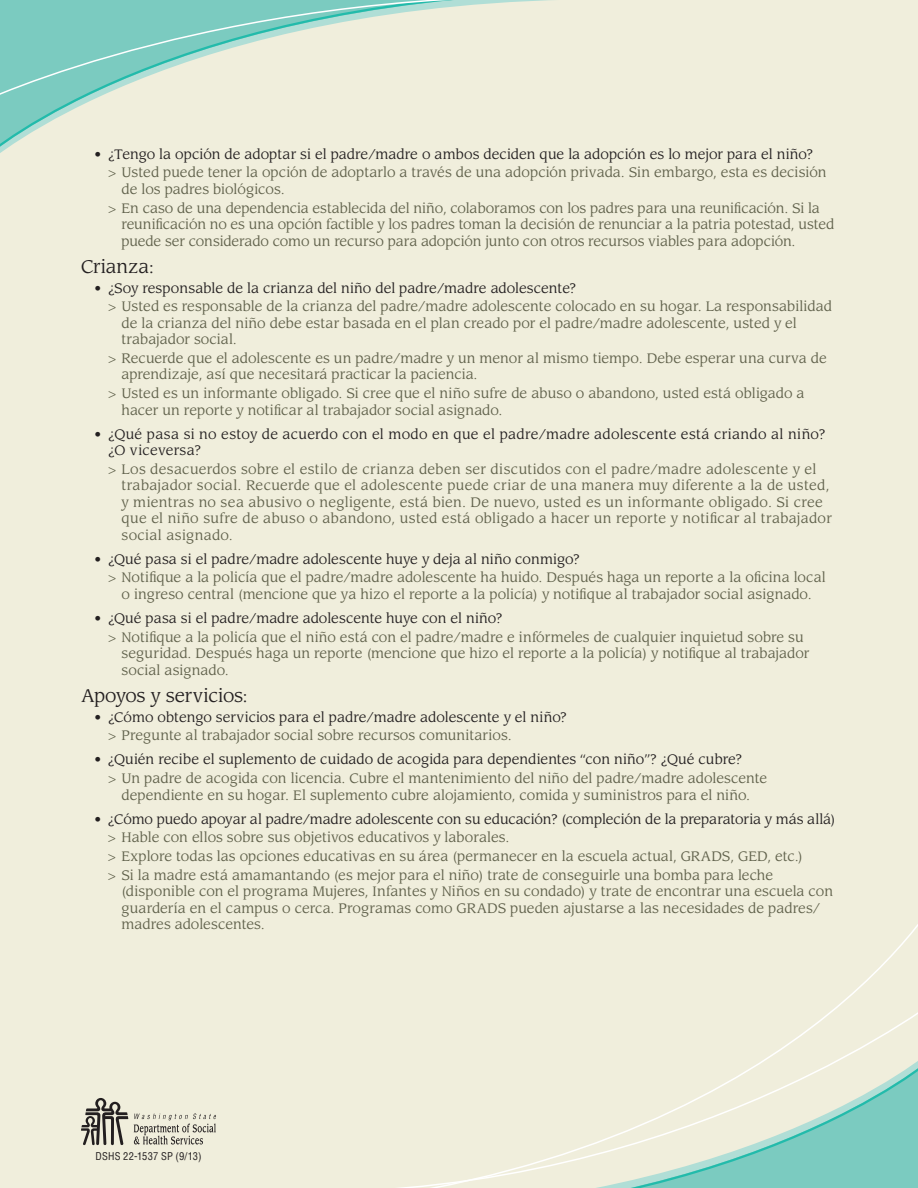
<style>
.page{position:relative;width:918px;height:1188px;background:#f0eedc}
.page>*{position:absolute;margin:0;border:0;box-sizing:border-box;transform-origin:0 0}
.t1{font:18px "Leawood Std";letter-spacing:-.01em;color:#231f20}
.t2{font:13.5px/16.5px "Leawood Std";letter-spacing:.005em;color:#60614b}
.t3{font:13.5px "Leawood Std";color:#231f20}
.t4{font:13.5px/16.5px "Leawood Std";letter-spacing:.02em;color:#231f20}
.t5{font:condensed 10.5px "Helvetica LT Std";letter-spacing:.02em;color:#231f20}
</style>
<div class="page">
<svg style="left:0;top:106px;width:80px;height:47px"></svg>
<svg style="left:0;top:0;width:552px;height:106px"></svg>
<svg style="left:398px;top:924px;width:520px;height:264px"></svg>
<svg style="left:134px;top:1113px;width:82px;height:32px"></svg>
<svg style="left:81px;top:1098px;width:47px;height:47px"></svg>
<p class="t3" style="left:94px;top:146px;width:720px">• ¿Tengo la opción de adoptar si el padre/madre o ambos deciden que la adopción es lo mejor para el niño?</p>
<p class="t2" style="left:122px;top:165px;width:707px;text-indent:-14px">&gt; Usted puede tener la opción de adoptarlo a través de una adopción privada. Sin embargo, esta es decisión de los padres biológicos.</p>
<p class="t2" style="left:121px;top:200px;width:714px;text-indent:-13px">&gt; En caso de una dependencia establecida del niño, colaboramos con los padres para una reunificación. Si la reunificación no es una opción factible y los padres toman la decisión de renunciar a la patria potestad, usted puede ser considerado como un recurso para adopción junto con otros recursos viables para adopción.</p>
<h4 class="t1" style="left:81px;top:256px;width:75px">Crianza:</h4>
<p class="t3" style="left:94px;top:280px;width:483px">• ¿Soy responsable de la crianza del niño del padre/madre adolescente?</p>
<p class="t2" style="left:122px;top:298px;width:712px;text-indent:-14px">&gt; Usted es responsable de la crianza del padre/madre adolescente colocado en su hogar. La responsabilidad de la crianza del niño debe estar basada en el plan creado por el padre/madre adolescente, usted y el trabajador social.</p>
<p class="t2" style="left:122px;top:350px;width:707px;text-indent:-14px">&gt; Recuerde que el adolescente es un padre/madre y un menor al mismo tiempo. Debe esperar una curva de aprendizaje, así que necesitará practicar la paciencia.</p>
<p class="t2" style="left:122px;top:385px;width:685px;text-indent:-14px">&gt; Usted es un informante obligado. Si cree que el niño sufre de abuso o abandono, usted está obligado a hacer un reporte y notificar al trabajador social asignado.</p>
<p class="t4" style="left:108px;top:426px;width:719px;text-indent:-13px">• ¿Qué pasa si no estoy de acuerdo con el modo en que el padre/madre adolescente está criando al niño? ¿O viceversa?</p>
<p class="t2" style="left:122px;top:461px;width:712px;text-indent:-14px">&gt; Los desacuerdos sobre el estilo de crianza deben ser discutidos con el padre/madre adolescente y el trabajador social. Recuerde que el adolescente puede criar de una manera muy diferente a la de usted, y mientras no sea abusivo o negligente, está bien. De nuevo, usted es un informante obligado. Si cree que el niño sufre de abuso o abandono, usted está obligado a hacer un reporte y notificar al trabajador social asignado.</p>
<p class="t3" style="left:95px;top:551px;width:487px">• ¿Qué pasa si el padre/madre adolescente huye y deja al niño conmigo?</p>
<p class="t2" style="left:108px;top:570px;width:719px">&gt; Notifique a la policía que el padre/madre adolescente ha huido. Después haga un reporte a la oficina local</p>
<p class="t2" style="left:122px;top:586px;width:692px">o ingreso central (mencione que ya hizo el reporte a la policía) y notifique al trabajador social asignado.</p>
<p class="t3" style="left:95px;top:610px;width:410px">• ¿Qué pasa si el padre/madre adolescente huye con el niño?</p>
<p class="t2" style="left:122px;top:629px;width:689px;text-indent:-13px">&gt; Notifique a la policía que el niño está con el padre/madre e infórmeles de cualquier inquietud sobre su seguridad. Después haga un reporte (mencione que hizo el reporte a la policía) y notifique al trabajador social asignado.</p>
<h4 class="t1" style="left:81px;top:685px;width:168px">Apoyos y servicios:</h4>
<p class="t3" style="left:94px;top:709px;width:474px">• ¿Cómo obtengo servicios para el padre/madre adolescente y el niño?</p>
<p class="t2" style="left:108px;top:728px;width:405px">&gt; Pregunte al trabajador social sobre recursos comunitarios.</p>
<p class="t3" style="left:94px;top:752px;width:649px">• ¿Quién recibe el suplemento de cuidado de acogida para dependientes “con niño”? ¿Qué cubre?</p>
<p class="t2" style="left:108px;top:770px;width:661px;text-align:center">&gt; Un padre de acogida con licencia. Cubre el mantenimiento del niño del padre/madre adolescente dependiente en su hogar. El suplemento cubre alojamiento, comida y suministros para el niño.</p>
<p class="t3" style="left:94px;top:811px;width:743px">• ¿Cómo puedo apoyar al padre/madre adolescente con su educación? (compleción de la preparatoria y más allá)</p>
<p class="t2" style="left:108px;top:829px;width:696px;line-height:18.6px">&gt; Hable con ellos sobre sus objetivos educativos y laborales.<br>&gt; Explore todas las opciones educativas en su área (permanecer en la escuela actual, GRADS, GED, etc.) &gt; Si la madre está amamantando (es mejor para el niño) trate de conseguirle una bomba para leche</p>
<p class="t2" style="left:122px;top:883px;width:713px">(disponible con el programa Mujeres, Infantes y Niños en su condado) y trate de encontrar una escuela con guardería en el campus o cerca. Programas como GRADS pueden ajustarse a las necesidades de padres/ madres adolescentes.</p>
<p class="t5" style="left:95px;top:1150px;width:108px">DSHS 22-1537 SP (9/13)</p>
</div>
